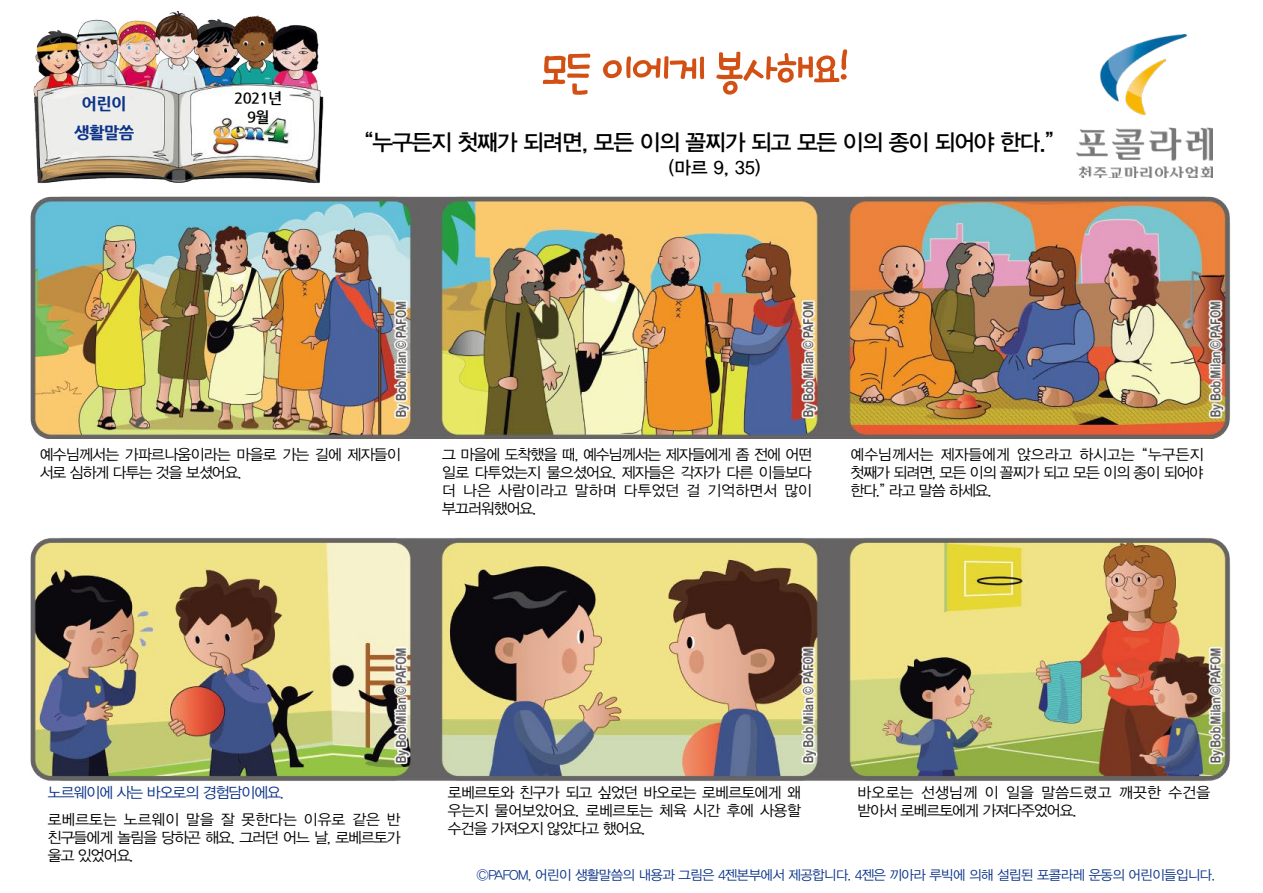
<style>
.page{position:relative;width:1263px;height:893px;background:#fff}
.page>*{position:absolute;margin:0;border:0;box-sizing:border-box;transform-origin:0 0}
.t1{font:51px "Dgyoung";letter-spacing:-.04em;color:#d35015}
.t2{font:22.5px "YDVYGO13";letter-spacing:-.05em;color:#000}
.t3{font:18px "YDVYGO13";color:#000}
.t4{font:800 16.5px/28.5px "Nanum Gothic";letter-spacing:-.04em;color:#0c3388;text-align:center}
.t5{font:15px/18px "YDVYGO12";letter-spacing:-.045em;color:#000;text-align:justify}
.t6{font:15px/18px "YDVYGO12";letter-spacing:.02em;color:#000}
.t7{font:15px "YDVYGO12";letter-spacing:-.06em;color:#0c3388}
.t8{font:700 15px/18.8px "Nanum Gothic";letter-spacing:-.04em;color:#000;text-align:center}
.t9{font:13.5px "YDVYGO12";letter-spacing:-.04em;color:#0c3388}
</style>
<div class="page">
<img style="left:30px;top:11px;width:1201px;height:770px">
<img style="left:1076px;top:34px;width:136px;height:144px">
<p class="t4" style="left:74px;top:90px;width:62px">어린이 생활말씀</p>
<p class="t8" style="left:234px;top:90px;width:50px">2021년<br>9월</p>
<h1 class="t1" style="left:541px;top:46px;width:310px">모든 이에게 봉사해요!</h1>
<h2 class="t2" style="left:364px;top:130px;width:691px">“누구든지 첫째가 되려면, 모든 이의 꼴찌가 되고 모든 이의 종이 되어야 한다.”</h2>
<p class="t3" style="left:669px;top:157px;width:93px">(마르 9, 35)</p>
<p class="t5" style="left:40px;top:445px;width:363px">예수님께서는 가파르나움이라는 마을로 가는 길에 제자들이 서로 심하게 다투는 것을 보셨어요.</p>
<p class="t5" style="left:442px;top:445px;width:371px">그 마을에 도착했을 때, 예수님께서는 제자들에게 좀 전에 어떤 일로 다투었는지 물으셨어요. 제자들은 각자가 다른 이들보다 더 나은 사람이라고 말하며 다투었던 걸 기억하면서 많이 부끄러워했어요.</p>
<p class="t5" style="left:850px;top:445px;width:354px">예수님께서는 제자들에게 앉으라고 하시고는 “누구든지 첫째가 되려면, 모든 이의 꼴찌가 되고 모든 이의 종이 되어야 한다.” 라고 말씀 하세요.</p>
<p class="t7" style="left:48px;top:784px;width:238px">노르웨이에 사는 바오로의 경험담이에요.</p>
<p class="t5" style="left:48px;top:810px;width:354px">로베르토는 노르웨이 말을 잘 못한다는 이유로 같은 반 친구들에게 놀림을 당하곤 해요. 그러던 어느 날, 로베르토가 울고 있었어요.</p>
<p class="t5" style="left:448px;top:783px;width:354px">로베르토와 친구가 되고 싶었던 바오로는 로베르토에게 왜 우는지 물어보았어요. 로베르토는 체육 시간 후에 사용할 수건을 가져오지 않았다고 했어요.</p>
<p class="t6" style="left:857px;top:783px;width:354px">바오로는 선생님께 이 일을 말씀드렸고 깨끗한 수건을 받아서 로베르토에게 가져다주었어요.</p>
<p class="t9" style="left:476px;top:867px;width:740px">ⒸPAFOM, 어린이 생활말씀의 내용과 그림은 4젠본부에서 제공합니다. 4젠은 끼아라 루빅에 의해 설립된 포콜라레 운동의 어린이들입니다.</p>
</div>
